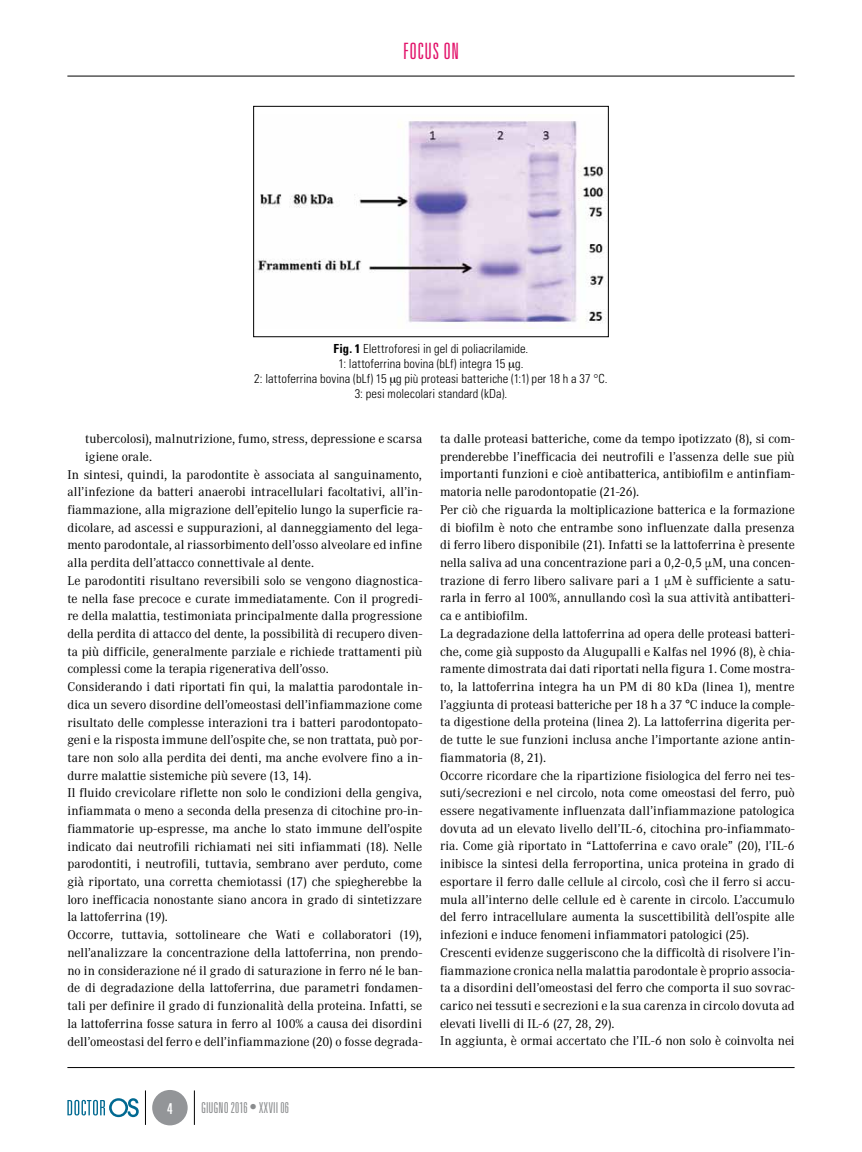
<style>
.page{position:relative;width:862px;height:1152px;background:#fff}
.page>*{position:absolute;margin:0;border:0;box-sizing:border-box;transform-origin:0 0}
.t1{font:300 ultra-condensed 22.5px "Univers LT Std";letter-spacing:.03em;color:#e2146b}
.t2{font:300 ultra-condensed 15px "Univers LT Std";letter-spacing:.01em;color:#8a8c8e}
.t3{font:ultra-condensed 15px "Univers LT Std";color:#fff}
.t4{font:12.5px/17.8px "Corporate ABQ";color:#000}
.t5{font:300 condensed 12.5px/15px "Univers LT Std";letter-spacing:.005em;color:#000;text-align:center}
.s1{font-weight:700}
</style>
<div class="page">
<hr style="left:67px;top:76px;width:727px;height:1px;background:#000">
<hr style="left:67px;top:1067px;width:727px;height:1px;background:#000">
<div style="left:152px;top:1090px;width:35px;height:35px;background:#939598;border-radius:50%"></div>
<svg style="left:67px;top:1098px;width:72px;height:19px"></svg>
<hr style="left:194px;top:1090px;width:1px;height:34px;background:#000">
<hr style="left:145px;top:1090px;width:1px;height:34px;background:#000">
<img style="left:257px;top:121px;width:349px;height:204px">
<div style="left:253px;top:106px;width:355px;height:231px;border:1px solid #000"></div>
<h1 class="t1" style="left:403px;top:39px;width:57px">FOCUS ON</h1>
<p class="t5" style="left:254px;top:341px;width:355px"><span class="s1">Fig. 1</span> Elettroforesi in gel di poliacrilamide.<br>1: lattoferrina bovina (bLf) integra 15 g.<br>2: lattoferrina bovina (bLf) 15 g più proteasi batteriche (1:1) per 18 h a 37 °C.<br>3: pesi molecolari standard (kDa).</p>
<p class="t4" style="left:85px;top:430px;width:338px">tubercolosi), malnutrizione, fumo, stress, depressione e scarsa</p>
<p class="t4" style="left:85px;top:448px;width:68px">igiene orale.</p>
<p class="t4" style="left:67px;top:465px;width:356px">In sintesi, quindi, la parodontite è associata al sanguinamento,</p>
<p class="t4" style="left:67px;top:483px;width:356px">all’infezione da batteri anaerobi intracellulari facoltativi, all’in-</p>
<p class="t4" style="left:67px;top:501px;width:356px">fiammazione, alla migrazione dell’epitelio lungo la superficie ra-</p>
<p class="t4" style="left:67px;top:518px;width:356px">dicolare, ad ascessi e suppurazioni, al danneggiamento del lega-</p>
<p class="t4" style="left:67px;top:536px;width:356px">mento parodontale, al riassorbimento dell’osso alveolare ed infine</p>
<p class="t4" style="left:67px;top:554px;width:248px">alla perdita dell’attacco connettivale al dente.</p>
<p class="t4" style="left:67px;top:572px;width:356px">Le parodontiti risultano reversibili solo se vengono diagnostica-</p>
<p class="t4" style="left:67px;top:589px;width:356px">te nella fase precoce e curate immediatamente. Con il progredi-</p>
<p class="t4" style="left:67px;top:607px;width:356px">re della malattia, testimoniata principalmente dalla progressione</p>
<p class="t4" style="left:67px;top:625px;width:356px">della perdita di attacco del dente, la possibilità di recupero diven-</p>
<p class="t4" style="left:67px;top:642px;width:356px">ta più difficile, generalmente parziale e richiede trattamenti più</p>
<p class="t4" style="left:67px;top:660px;width:263px">complessi come la terapia rigenerativa dell’osso.</p>
<p class="t4" style="left:67px;top:678px;width:356px">Considerando i dati riportati fin qui, la malattia parodontale in-</p>
<p class="t4" style="left:67px;top:696px;width:356px">dica un severo disordine dell’omeostasi dell’infiammazione come</p>
<p class="t4" style="left:67px;top:713px;width:356px">risultato delle complesse interazioni tra i batteri parodontopato-</p>
<p class="t4" style="left:67px;top:731px;width:356px">geni e la risposta immune dell’ospite che, se non trattata, può por-</p>
<p class="t4" style="left:67px;top:749px;width:356px">tare non solo alla perdita dei denti, ma anche evolvere fino a in-</p>
<p class="t4" style="left:67px;top:766px;width:245px">durre malattie sistemiche più severe (13, 14).</p>
<p class="t4" style="left:67px;top:784px;width:356px">Il fluido crevicolare riflette non solo le condizioni della gengiva,</p>
<p class="t4" style="left:67px;top:802px;width:356px">infiammata o meno a seconda della presenza di citochine pro-in-</p>
<p class="t4" style="left:67px;top:820px;width:356px">fiammatorie up-espresse, ma anche lo stato immune dell’ospite</p>
<p class="t4" style="left:67px;top:837px;width:356px">indicato dai neutrofili richiamati nei siti infiammati (18). Nelle</p>
<p class="t4" style="left:67px;top:855px;width:356px">parodontiti, i neutrofili, tuttavia, sembrano aver perduto, come</p>
<p class="t4" style="left:67px;top:873px;width:356px">già riportato, una corretta chemiotassi (17) che spiegherebbe la</p>
<p class="t4" style="left:67px;top:890px;width:356px">loro inefficacia nonostante siano ancora in grado di sintetizzare</p>
<p class="t4" style="left:67px;top:908px;width:102px">la lattoferrina (19).</p>
<p class="t4" style="left:67px;top:926px;width:356px">Occorre, tuttavia, sottolineare che Wati e collaboratori (19),</p>
<p class="t4" style="left:67px;top:944px;width:356px">nell’analizzare la concentrazione della lattoferrina, non prendo-</p>
<p class="t4" style="left:67px;top:961px;width:356px">no in considerazione né il grado di saturazione in ferro né le ban-</p>
<p class="t4" style="left:67px;top:979px;width:356px">de di degradazione della lattoferrina, due parametri fondamen-</p>
<p class="t4" style="left:67px;top:997px;width:356px">tali per definire il grado di funzionalità della proteina. Infatti, se</p>
<p class="t4" style="left:67px;top:1014px;width:356px">la lattoferrina fosse satura in ferro al 100% a causa dei disordini</p>
<p class="t4" style="left:67px;top:1032px;width:356px">dell’omeostasi del ferro e dell’infiammazione (20) o fosse degrada-</p>
<p class="t4" style="left:440px;top:430px;width:356px">ta dalle proteasi batteriche, come da tempo ipotizzato (8), si com&shy;prenderebbe l’inefficacia dei neutrofili e l’assenza delle sue più importanti funzioni e cioè antibatterica, antibiofilm e antinfiam&shy;matoria nelle parodontopatie (21-26).<br>Per ciò che riguarda la moltiplicazione batterica e la formazione di biofilm è noto che entrambe sono influenzate dalla presenza di ferro libero disponibile (21). Infatti se la lattoferrina è presente nella saliva ad una concentrazione pari a 0,2-0,5 µM, una concen&shy;trazione di ferro libero salivare pari a 1 µM è sufficiente a satu&shy;rarla in ferro al 100%, annullando così la sua attività antibatteri&shy;ca e antibiofilm.<br>La degradazione della lattoferrina ad opera delle proteasi batteri&shy;che, come già supposto da Alugupalli e Kalfas nel 1996 (8), è chia&shy;ramente dimostrata dai dati riportati nella figura 1. Come mostra&shy;to, la lattoferrina integra ha un PM di 80 kDa (linea 1), mentre l’aggiunta di proteasi batteriche per 18 h a 37 °C induce la comple&shy;ta digestione della proteina (linea 2). La lattoferrina digerita per&shy;de tutte le sue funzioni inclusa anche l’importante azione antin&shy;fiammatoria (8, 21).<br>Occorre ricordare che la ripartizione fisiologica del ferro nei tes&shy;suti/secrezioni e nel circolo, nota come omeostasi del ferro, può essere negativamente influenzata dall’infiammazione patologica dovuta ad un elevato livello dell’IL-6, citochina pro-infiammato&shy;ria. Come già riportato in “Lattoferrina e cavo orale” (20), l’IL-6 inibisce la sintesi della ferroportina, unica proteina in grado di esportare il ferro dalle cellule al circolo, così che il ferro si accu&shy;mula all’interno delle cellule ed è carente in circolo. L’accumulo del ferro intracellulare aumenta la suscettibilità dell’ospite alle infezioni e induce fenomeni infiammatori patologici (25).<br>Crescenti evidenze suggeriscono che la difficoltà di risolvere l’in&shy;fiammazione cronica nella malattia parodontale è proprio associa&shy;ta a disordini dell’omeostasi del ferro che comporta il suo sovrac&shy;carico nei tessuti e secrezioni e la sua carenza in circolo dovuta ad elevati livelli di IL-6 (27, 28, 29).<br>In aggiunta, è ormai accertato che l’IL-6 non solo è coinvolta nei</p>
<p class="t3" style="left:167px;top:1100px;width:7px">4</p>
<p class="t2" style="left:201px;top:1100px;width:89px">GIUGNO 2016 • XXVII 06</p>
</div>
